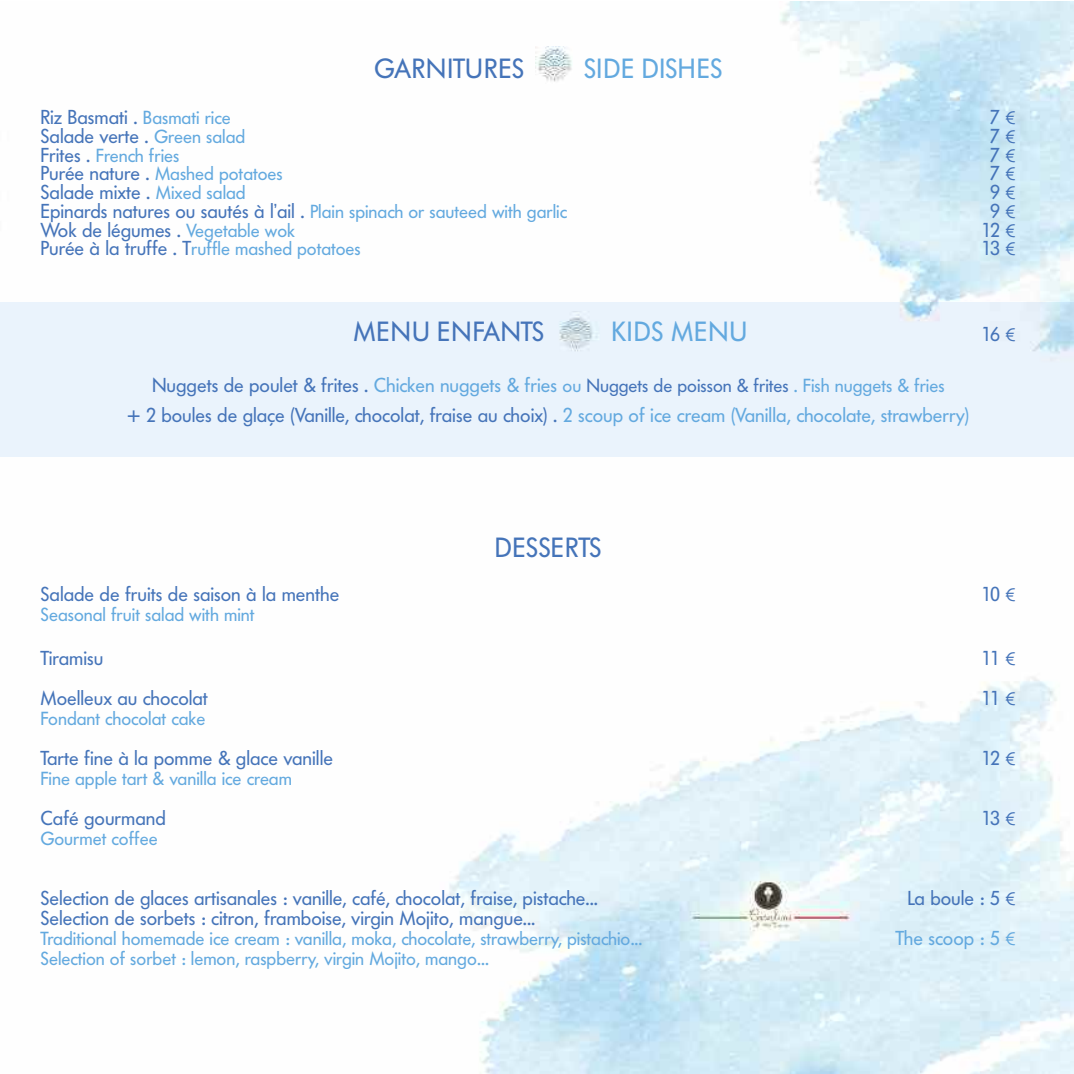
<style>
.page{position:relative;width:1074px;height:1074px;background:#fff}
.page>*{position:absolute;margin:0;border:0;box-sizing:border-box;transform-origin:0 0}
.t1{font:27.5px "Futura BQ";letter-spacing:.02em;color:#4574b9}
.t2{font:27.5px "Futura BQ";letter-spacing:.02em;color:#63a9df}
.t3{font:27.5px "Futura BQ";color:#4574b9}
.t4{font:20px/30px "Futura BQ";color:#4574b9;text-align:center}
.t5{font:20px "Futura BQ";color:#63a9df}
.t6{font:18.75px "Futura BQ";color:#63a9df}
.s1{font-size:18.75px;color:#63a9df}
.s2{font-family:"Century Gothic";font-size:17.5px}
.s3{font-size:20px;color:#4574b9}
.s4{color:#63a9df}
.s5{font-size:18.75px}
</style>
<div class="page">
<img style="left:0;top:1px;width:1074px;height:1073px">
<div style="left:0;top:302px;width:1074px;height:154px;background:#eaf3fc"></div>
<img style="left:536px;top:46px;width:37px;height:38px">
<h1 class="t1" style="left:374px;top:53px;width:152px">GARNITURES</h1>
<h1 class="t2" style="left:584px;top:53px;width:140px">SIDE DISHES</h1>
<p class="t4" style="left:40px;top:102px;width:192px">Riz Basmati . <span class="s1">Basmati rice</span></p>
<p class="t4" style="left:990px;top:102px;width:27px">7 <span class="s2">€</span></p>
<p class="t4" style="left:40px;top:121px;width:206px">Salade verte . <span class="s1">Green salad</span></p>
<p class="t4" style="left:990px;top:121px;width:27px">7 <span class="s2">€</span></p>
<p class="t6" style="left:40px;top:145px;width:140px"><span class="s3">Frites .</span> French fries</p>
<p class="t4" style="left:990px;top:139px;width:27px">7 <span class="s2">€</span></p>
<p class="t6" style="left:40px;top:163px;width:244px"><span class="s3">Purée nature .</span> Mashed potatoes</p>
<p class="t4" style="left:990px;top:158px;width:27px">7 <span class="s2">€</span></p>
<p class="t4" style="left:40px;top:177px;width:207px">Salade mixte . <span class="s1">Mixed salad</span></p>
<p class="t4" style="left:990px;top:177px;width:27px">9 <span class="s2">€</span></p>
<p class="t6" style="left:40px;top:201px;width:528px"><span class="s3">Epinards natures ou sautés à l’ail .</span> Plain spinach or sauteed with garlic</p>
<p class="t4" style="left:990px;top:196px;width:27px">9 <span class="s2">€</span></p>
<p class="t4" style="left:40px;top:214px;width:256px">Wok de légumes . <span class="s1">Vegetable wok</span></p>
<p class="t4" style="left:981px;top:214px;width:35px">12 <span class="s2">€</span></p>
<p class="t6" style="left:40px;top:238px;width:322px"><span class="s3">Purée à la truffe . T</span>ruffle mashed potatoes</p>
<p class="t4" style="left:981px;top:233px;width:35px">13 <span class="s2">€</span></p>
<h1 class="t1" style="left:353px;top:316px;width:192px">MENU ENFANTS</h1>
<h1 class="t2" style="left:611px;top:316px;width:137px">KIDS MENU</h1>
<p class="t4" style="left:981px;top:319px;width:35px">16 <span class="s2">€</span></p>
<p class="t4" style="left:127px;top:370px;width:843px">Nuggets de poulet &amp; frites . <span class="s4">Chicken nuggets &amp; fries</span> <span class="s1">ou</span> <span class="s5">Nuggets de poisson &amp; frites</span> <span class="s1">. Fish nuggets &amp; fries<br></span>+ 2 boules de glaçe (Vanille, chocolat, fraise au choix) . <span class="s4">2 scoup of ice cream (Vanilla, chocolate, strawberry)</span></p>
<h1 class="t3" style="left:495px;top:532px;width:109px">DESSERTS</h1>
<p class="t4" style="left:40px;top:579px;width:300px">Salade de fruits de saison à la menthe</p>
<p class="t4" style="left:981px;top:579px;width:35px">10 <span class="s2">€</span></p>
<p class="t6" style="left:40px;top:604px;width:216px">Seasonal fruit salad with mint</p>
<p class="t4" style="left:40px;top:643px;width:64px">Tiramisu</p>
<p class="t4" style="left:981px;top:643px;width:35px">11 <span class="s2">€</span></p>
<p class="t4" style="left:40px;top:683px;width:169px">Moelleux au chocolat</p>
<p class="t4" style="left:981px;top:683px;width:35px">11 <span class="s2">€</span></p>
<p class="t6" style="left:40px;top:708px;width:166px">Fondant chocolat cake</p>
<p class="t4" style="left:40px;top:743px;width:294px">Tarte fine à la pomme &amp; glace vanille</p>
<p class="t4" style="left:981px;top:743px;width:35px">12 <span class="s2">€</span></p>
<p class="t6" style="left:40px;top:768px;width:253px">Fine apple tart &amp; vanilla ice cream</p>
<p class="t4" style="left:40px;top:803px;width:127px">Café gourmand</p>
<p class="t4" style="left:981px;top:803px;width:35px">13 <span class="s2">€</span></p>
<p class="t6" style="left:40px;top:828px;width:119px">Gourmet coffee</p>
<p class="t4" style="left:40px;top:883px;width:559px">Selection de glaces artisanales : vanille, café, chocolat, fraise, pistache...</p>
<p class="t4" style="left:907px;top:883px;width:109px">La boule : 5 <span class="s2">€</span></p>
<p class="t4" style="left:40px;top:903px;width:496px">Selection de sorbets : citron, framboise, virgin Mojito, mangue...</p>
<p class="t6" style="left:40px;top:928px;width:603px">Traditional homemade ice cream : vanilla, moka, chocolate, strawberry, pistachio...</p>
<p class="t5" style="left:895px;top:927px;width:121px">The scoop : 5 <span class="s2">€</span></p>
<p class="t6" style="left:40px;top:948px;width:450px">Selection of sorbet : lemon, raspberry, virgin Mojito, mango...</p>
</div>
